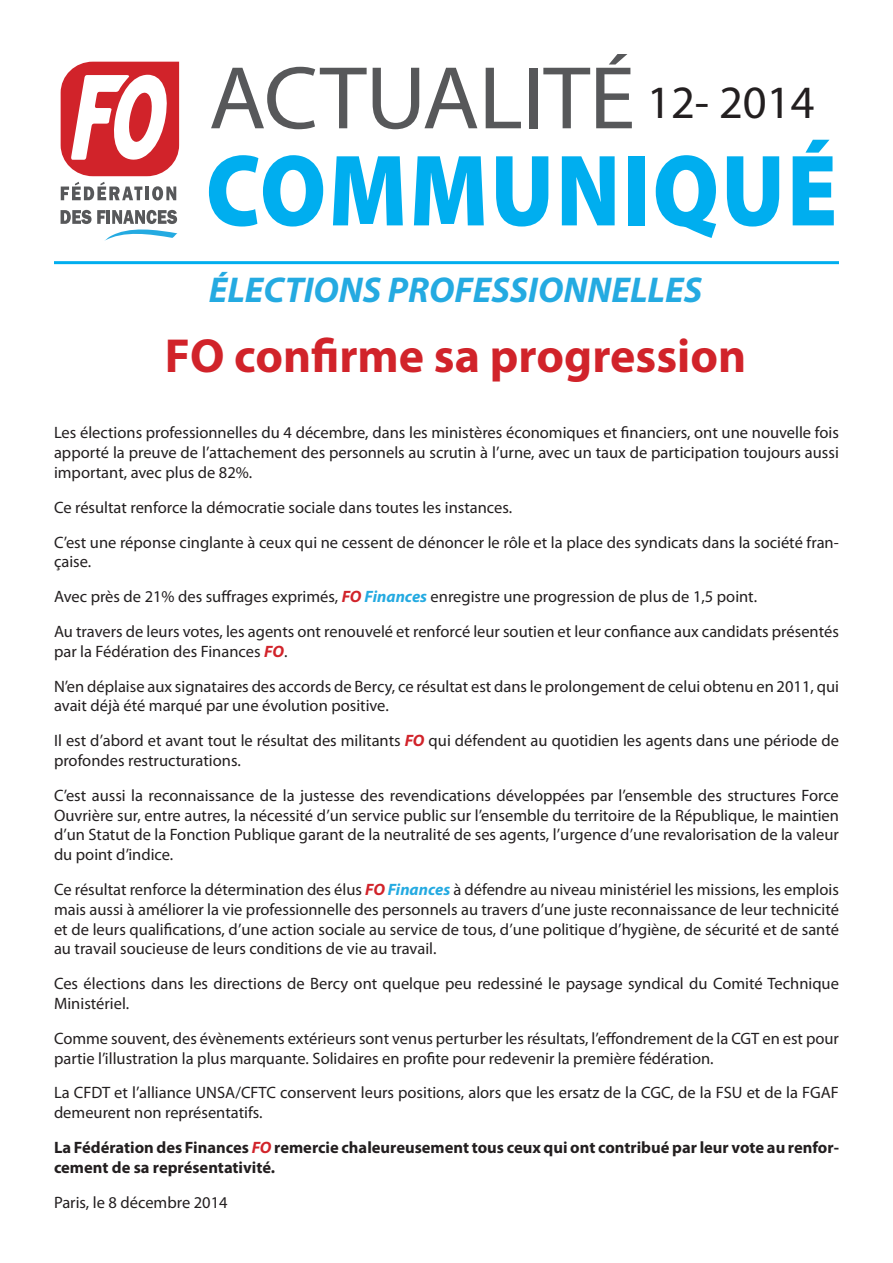
<style>
.page{position:relative;width:893px;height:1263px;background:#fff}
.page>*{position:absolute;margin:0;border:0;box-sizing:border-box;transform-origin:0 0}
.t1{font:700 48px "Myriad Pro";color:#d1232a}
.t2{font:46.5px "Myriad Pro";color:#231f20}
.t3{font:italic 700 36px "Myriad Pro";color:#24aae1}
.No_Spacing{font:16.5px/19.8px "Myriad Pro";color:#231f20}
.No_Spacing-2{font:700 16.5px/19.8px "Myriad Pro";color:#231f20}
.s1{font-weight:700;font-style:italic;color:#d1232a}
.s2{font-weight:700;font-style:italic;color:#24aae1}
.s3{font-style:italic;color:#d1232a}
</style>
<div class="page">
<svg style="left:211px;top:67px;width:156px;height:62px"></svg>
<svg style="left:373px;top:68px;width:104px;height:61px"></svg>
<svg style="left:486px;top:68px;width:35px;height:60px"></svg>
<div style="left:529px;top:68px;width:8px;height:60px;background:#57585a"></div>
<svg style="left:543px;top:68px;width:47px;height:60px"></svg>
<svg style="left:596px;top:54px;width:36px;height:74px"></svg>
<svg style="left:209px;top:155px;width:114px;height:72px"></svg>
<svg style="left:333px;top:156px;width:70px;height:69px"></svg>
<svg style="left:414px;top:156px;width:70px;height:69px"></svg>
<svg style="left:496px;top:156px;width:52px;height:71px"></svg>
<svg style="left:562px;top:156px;width:53px;height:69px"></svg>
<div style="left:628px;top:156px;width:17px;height:69px;background:#00aeef"></div>
<svg style="left:656px;top:155px;width:60px;height:83px"></svg>
<svg style="left:727px;top:156px;width:52px;height:71px"></svg>
<svg style="left:793px;top:140px;width:41px;height:85px"></svg>
<hr style="left:54px;top:261px;width:785px;height:3px;background:#00aeef">
<svg style="left:61px;top:62px;width:118px;height:114px"></svg>
<svg style="left:61px;top:182px;width:81px;height:18px"></svg>
<hr style="left:145px;top:187px;width:4px;height:13px;background:#57585a">
<svg style="left:152px;top:186px;width:24px;height:14px"></svg>
<svg style="left:61px;top:210px;width:117px;height:31px"></svg>
<p class="t2" style="left:647px;top:74px;width:169px">12- 2014</p>
<p class="t3" style="left:209px;top:267px;width:495px">ÉLECTIONS PROFESSIONNELLES</p>
<p class="t1" style="left:165px;top:324px;width:583px">FO confirme sa progression</p>
<p class="No_Spacing" style="left:54px;top:423px;width:786px;text-align:justify">Les élections professionnelles du 4 décembre, dans les ministères économiques et financiers, ont une nouvelle fois apporté la preuve de l’attachement des personnels au scrutin à l’urne, avec un taux de participation toujours aussi important, avec plus de 82%.</p>
<p class="No_Spacing" style="left:54px;top:497px;width:460px">Ce résultat renforce la démocratie sociale dans toutes les instances.</p>
<p class="No_Spacing" style="left:54px;top:532px;width:786px">C’est une réponse cinglante à ceux qui ne cessent de dénoncer le rôle et la place des syndicats dans la société fran&shy;çaise.</p>
<p class="No_Spacing" style="left:54px;top:586px;width:705px">Avec près de 21% des suffrages exprimés, <span class="s1">FO</span> <span class="s2">Finances</span> enregistre une progression de plus de 1,5 point.</p>
<p class="No_Spacing" style="left:54px;top:621px;width:786px">Au travers de leurs votes, les agents ont renouvelé et renforcé leur soutien et leur confiance aux candidats présentés par la Fédération des Finances <span class="s1">FO</span>.</p>
<p class="No_Spacing" style="left:54px;top:676px;width:786px">N’en déplaise aux signataires des accords de Bercy, ce résultat est dans le prolongement de celui obtenu en 2011, qui avait déjà été marqué par une évolution positive.</p>
<p class="No_Spacing" style="left:54px;top:730px;width:786px">Il est d’abord et avant tout le résultat des militants <span class="s1">FO</span> qui défendent au quotidien les agents dans une période de profondes restructurations.</p>
<p class="No_Spacing" style="left:54px;top:785px;width:786px;text-align:justify">C’est aussi la reconnaissance de la justesse des revendications développées par l’ensemble des structures Force Ouvrière sur, entre autres, la nécessité d’un service public sur l’ensemble du territoire de la République, le maintien d’un Statut de la Fonction Publique garant de la neutralité de ses agents, l’urgence d’une revalorisation de la valeur du point d’indice.</p>
<p class="No_Spacing" style="left:54px;top:879px;width:786px;text-align:justify">Ce résultat renforce la détermination des élus <span class="s1">FO</span> <span class="s2">Finances</span> à défendre au niveau ministériel les missions, les emplois mais aussi à améliorer la vie professionnelle des personnels au travers d’une juste reconnaissance de leur technicité et de leurs qualifications, d’une action sociale au service de tous, d’une politique d’hygiène, de sécurité et de santé au travail soucieuse de leurs conditions de vie au travail.</p>
<p class="No_Spacing" style="left:54px;top:973px;width:786px">Ces élections dans les directions de Bercy ont quelque peu redessiné le paysage syndical du Comité Technique<br>Ministériel.</p>
<p class="No_Spacing" style="left:54px;top:1028px;width:786px">Comme souvent, des évènements extérieurs sont venus perturber les résultats, l’effondrement de la CGT en est pour partie l’illustration la plus marquante. Solidaires en profite pour redevenir la première fédération.</p>
<p class="No_Spacing" style="left:54px;top:1083px;width:786px">La CFDT et l’alliance UNSA/CFTC conservent leurs positions, alors que les ersatz de la CGC, de la FSU et de la FGAF demeurent non représentatifs.</p>
<p class="No_Spacing-2" style="left:54px;top:1137px;width:786px">La Fédération des Finances <span class="s3">FO</span> remercie chaleureusement tous ceux qui ont contribué par leur vote au renfor&shy;cement de sa représentativité.</p>
<p class="No_Spacing" style="left:54px;top:1192px;width:175px">Paris, le 8 décembre 2014</p>
</div>
